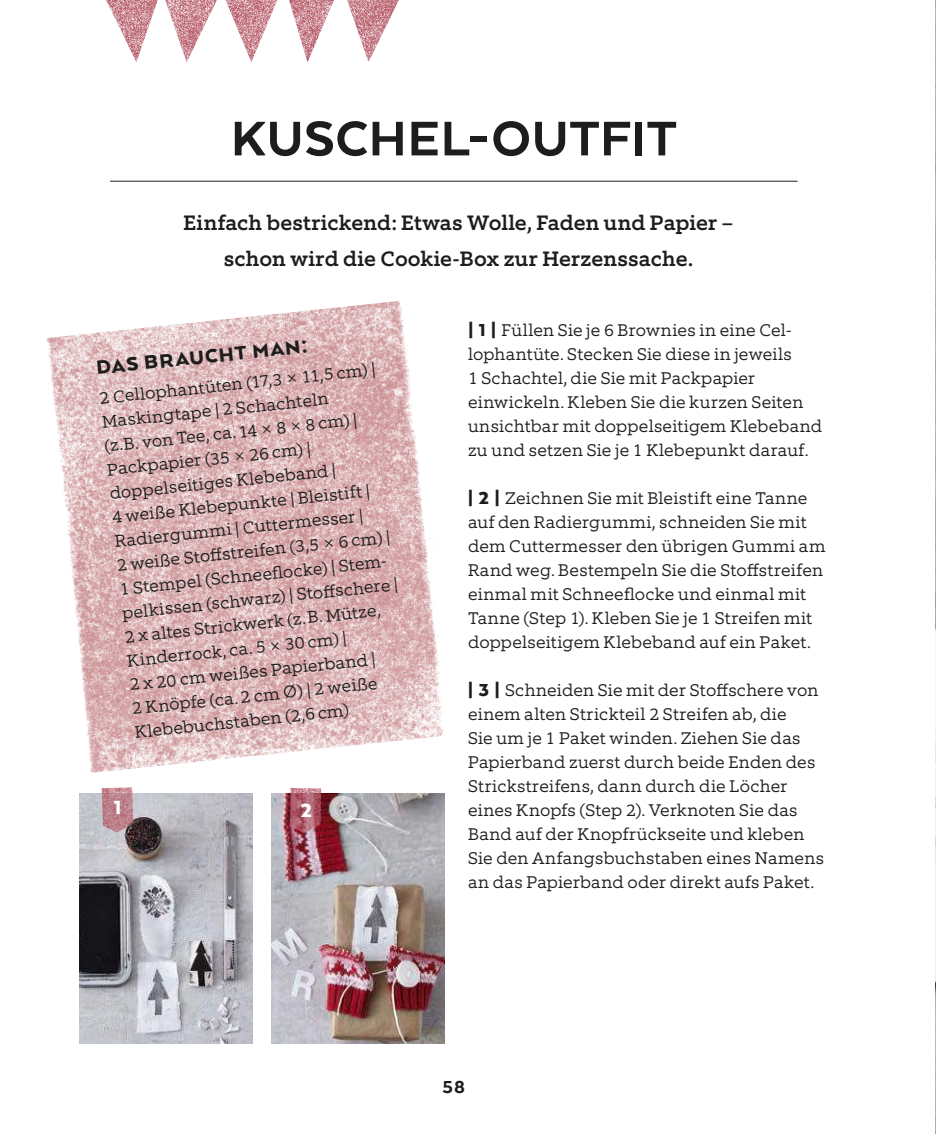
<style>
.page{position:relative;width:936px;height:1134px;background:#fff}
.page>*{position:absolute;margin:0;border:0;box-sizing:border-box;transform-origin:0 0}
.t1{font:800 56px "Arquitecta";letter-spacing:.01em;color:#1d1d1c}
.t2{font:900 22px "Arquitecta";color:#1d1d1c}
.t3{font:900 22px "Arquitecta";color:#fff}
.t4{font:500 21px/36px "Equip Slab";letter-spacing:.005em;color:#1d1d1c;text-align:center}
.t5{font:800 20px "Arquitecta";color:#1d1d1c}
.t6{font:300 17px/24px "Equip Slab";letter-spacing:.015em;color:#1d1d1c}
.s1{font-family:"Arquitecta";font-weight:900;font-size:20px}
</style>
<div class="page">
<img style="left:935px;top:1px;width:1px;height:1132px">
<hr style="left:110px;top:181px;width:687px;height:1px;background:#1d1d1c">
<img style="left:79px;top:793px;width:173px;height:250px">
<img style="left:271px;top:793px;width:173px;height:250px">
<img style="left:102px;top:787px;width:31px;height:45px">
<img style="left:290px;top:788px;width:31px;height:45px">
<img style="left:46px;top:301px;width:399px;height:472px">
<img style="left:165px;top:0;width:52px;height:62px">
<img style="left:225px;top:0;width:174px;height:62px">
<img style="left:106px;top:0;width:52px;height:62px">
<h1 class="t1" style="left:231px;top:103px;width:447px">KUSCHEL-OUTFIT</h1>
<p class="t4" style="left:183px;top:205px;width:551px">Einfach bestrickend: Etwas Wolle, Faden und Papier – schon wird die Cookie-Box zur Herzenssache.</p>
<p class="t2" style="left:95px;top:359px;width:213px;rotate:-6deg">DAS BRAUCHT MAN:</p>
<p class="t6" style="left:98px;top:387px;width:278px;rotate:-6deg">2 Cellophantüten (17,3 × 11,5 cm) |<br>Maskingtape | 2 Schachteln<br>(z.B. von Tee, ca. 14 × 8 × 8 cm) |<br>Packpapier (35 × 26 cm) | doppelseitiges Klebeband |<br>4 weiße Klebepunkte | Bleistift |<br>Radiergummi| Cuttermesser |<br>2 weiße Stofstreifen (3,5 × 6 cm) |<br>1 Stempel(Schneelocke) | Stem&shy;pelkissen (schwarz) | Stofschere |<br>2 x altes Strickwerk (z. B. Mütze,<br>Kinderrock, ca. 5 × 30 cm) |<br>2 x 20 cm weißes Papierband |<br>2 Knöpfe (ca. 2 cm Ø) | 2 weiße<br>Klebebuchstaben (2,6 cm)</p>
<p class="t3" style="left:114px;top:798px;width:9px">1</p>
<p class="t3" style="left:300px;top:801px;width:13px">2</p>
<p class="t6" style="left:468px;top:319px;width:355px"><span class="s1">¦ 1 ¦</span> Füllen Sie je 6 Brownies in eine Cel&shy;lophantüte. Stecken Sie diese in jeweils<br>1 Schachtel, die Sie mit Packpapier einwickeln. Kleben Sie die kurzen Seiten unsichtbar mit doppelseitigem Klebeband zu und setzen Sie je 1 Klebepunkt darauf.</p>
<p class="t6" style="left:468px;top:487px;width:359px"><span class="s1">¦ 2 ¦</span> Zeichnen Sie mit Bleistift eine Tanne auf den Radiergummi, schneiden Sie mit dem Cuttermesser den übrigen Gummi am Rand weg. Bestempeln Sie die Stofstreifen einmal mit Schneelocke und einmal mit Tanne (Step 1). Kleben Sie je 1 Streifen mit doppelseitigem Klebeband auf ein Paket.</p>
<p class="t6" style="left:468px;top:679px;width:357px"><span class="s1">¦ 3 ¦</span> Schneiden Sie mit der Stofschere von einem alten Strickteil 2 Streifen ab, die<br>Sie um je 1 Paket winden. Ziehen Sie das Papierband zuerst durch beide Enden des Strickstreifens, dann durch die Löcher eines Knopfs (Step 2). Verknoten Sie das Band auf der Knopfrückseite und kleben Sie den Anfangsbuchstaben eines Namens an das Papierband oder direkt aufs Paket.</p>
<p class="t5" style="left:442px;top:1075px;width:24px">58</p>
</div>
